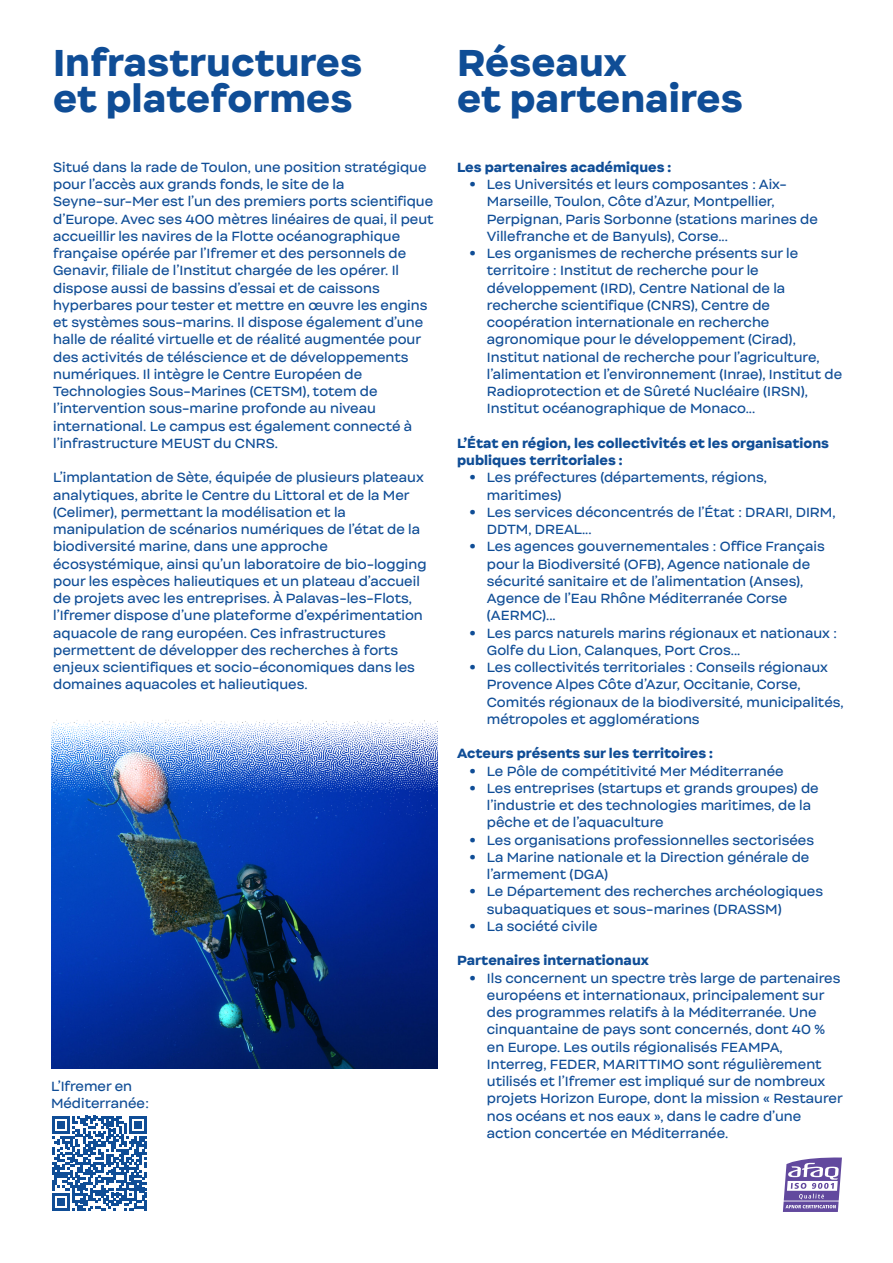
<style>
.page{position:relative;width:893px;height:1263px;background:#fff}
.page>*{position:absolute;margin:0;border:0;box-sizing:border-box;transform-origin:0 0}
.titre_partie{font:900 36px/36px "Internacional";color:#0f4d96}
.texte_labeur{font:12.75px/17.2px "Internacional";color:#0f4d96}
.texte_labeur-2{font:900 12.75px/17.2px "Internacional";color:#0f4d96}
.s1{font-weight:900}
</style>
<div class="page">
<svg style="left:52px;top:1116px;width:95px;height:95px"></svg>
<svg style="left:783px;top:1157px;width:59px;height:55px"></svg>
<img style="left:51px;top:815px;width:387px;height:254px">
<img style="left:51px;top:720px;width:387px;height:95px">
<p class="titre_partie" style="left:53px;top:44px;width:311px">Infrastructures et plateformes</p>
<p class="texte_labeur" style="left:53px;top:159px;width:375px">Situé dans la rade de Toulon, une position stratégique pour l’accès aux grands fonds, le site de la</p>
<p class="texte_labeur" style="left:53px;top:193px;width:382px">Seyne-sur-Mer est l’un des premiers ports scientifique d’Europe. Avec ses 400 mètres linéaires de quai, il peut accueillir les navires de la Flotte océanographique française opérée par l’Ifremer et des personnels de Genavir, filiale de l’Institut chargée de les opérer. Il dispose aussi de bassins d’essai et de caissons hyperbares pour tester et mettre en œuvre les engins et systèmes sous-marins. Il dispose également d’une halle de réalité virtuelle et de réalité augmentée pour des activités de téléscience et de développements numériques. Il intègre le Centre Européen de Technologies Sous-Marines (CETSM), totem de l’intervention sous-marine profonde au niveau international. Le campus est également connecté à l’infrastructure MEUST du CNRS.</p>
<p class="texte_labeur" style="left:53px;top:469px;width:375px">L’implantation de Sète, équipée de plusieurs plateaux analytiques, abrite le Centre du Littoral et de la Mer (Celimer), permettant la modélisation et la manipulation de scénarios numériques de l’état de la biodiversité marine, dans une approche écosystémique, ainsi qu’un laboratoire de bio-logging pour les espèces halieutiques et un plateau d’accueil de projets avec les entreprises. À Palavas-les-Flots, l’Ifremer dispose d’une plateforme d’expérimentation aquacole de rang européen. Ces infrastructures permettent de développer des recherches à forts enjeux scientifiques et socio-économiques dans les domaines aquacoles et halieutiques.</p>
<p class="texte_labeur" style="left:51px;top:1078px;width:99px">L’Ifremer en<br>Méditerranée:</p>
<p class="titre_partie" style="left:457px;top:44px;width:287px">Réseaux<br>et partenaires</p>
<p class="texte_labeur-2" style="left:457px;top:158px;width:216px">Les partenaires académiques :</p>
<p class="texte_labeur" style="left:487px;top:176px;width:332px;text-indent:-17px"><span class="s1">•</span> Les Universités et leurs composantes : Aix-Marseille, Toulon, Côte d’Azur, Montpellier, Perpignan, Paris Sorbonne (stations marines de Villefranche et de Banyuls), Corse...</p>
<p class="texte_labeur" style="left:487px;top:245px;width:357px;text-indent:-17px"><span class="s1">•</span> Les organismes de recherche présents sur le territoire : Institut de recherche pour le développement (IRD), Centre National de la recherche scientifique (CNRS), Centre de coopération internationale en recherche agronomique pour le développement (Cirad), Institut national de recherche pour l’agriculture, l’alimentation et l’environnement (Inrae), Institut de Radioprotection et de Sûreté Nucléaire (IRSN), Institut océanographique de Monaco...</p>
<p class="texte_labeur-2" style="left:457px;top:434px;width:374px">L’État en région, les collectivités et les organisations publiques territoriales :</p>
<p class="texte_labeur" style="left:487px;top:469px;width:282px;text-indent:-17px"><span class="s1">•</span> Les préfectures (départements, régions, maritimes)</p>
<p class="texte_labeur" style="left:487px;top:504px;width:350px;text-indent:-17px"><span class="s1">•</span> Les services déconcentrés de l’État : DRARI, DIRM,<br>DDTM, DREAL...</p>
<p class="texte_labeur" style="left:487px;top:538px;width:339px;text-indent:-17px"><span class="s1">•</span> Les agences gouvernementales : Office Français pour la Biodiversité (OFB), Agence nationale de sécurité sanitaire et de l’alimentation (Anses), Agence de l’Eau Rhône Méditerranée Corse (AERMC)...</p>
<p class="texte_labeur" style="left:487px;top:624px;width:352px;text-indent:-17px"><span class="s1">•</span> Les parcs naturels marins régionaux et nationaux :<br>Golfe du Lion, Calanques, Port Cros...</p>
<p class="texte_labeur" style="left:487px;top:659px;width:358px;text-indent:-17px"><span class="s1">•</span> Les collectivités territoriales : Conseils régionaux Provence Alpes Côte d’Azur, Occitanie, Corse, Comités régionaux de la biodiversité, municipalités, métropoles et agglomérations</p>
<p class="texte_labeur-2" style="left:457px;top:745px;width:257px">Acteurs présents sur les territoires :</p>
<p class="texte_labeur" style="left:470px;top:762px;width:315px"><span class="s1">•</span> Le Pôle de compétitivité Mer Méditerranée</p>
<p class="texte_labeur" style="left:487px;top:780px;width:333px;text-indent:-17px"><span class="s1">•</span> Les entreprises (startups et grands groupes) de l’industrie et des technologies maritimes, de la pêche et de l’aquaculture</p>
<p class="texte_labeur" style="left:470px;top:831px;width:346px"><span class="s1">•</span> Les organisations professionnelles sectorisées</p>
<p class="texte_labeur" style="left:487px;top:849px;width:324px;text-indent:-17px"><span class="s1">•</span> La Marine nationale et la Direction générale de l’armement (DGA)</p>
<p class="texte_labeur" style="left:487px;top:883px;width:338px;text-indent:-17px"><span class="s1">•</span> Le Département des recherches archéologiques subaquatiques et sous-marines (DRASSM)</p>
<p class="texte_labeur" style="left:470px;top:918px;width:129px"><span class="s1">•</span> La société civile</p>
<p class="texte_labeur-2" style="left:457px;top:952px;width:193px">Partenaires internationaux</p>
<p class="texte_labeur" style="left:487px;top:969px;width:357px;text-indent:-17px"><span class="s1">•</span> Ils concernent un spectre très large de partenaires européens et internationaux, principalement sur des programmes relatifs à la Méditerranée. Une cinquantaine de pays sont concernés, dont 40 % en Europe. Les outils régionalisés FEAMPA, Interreg, FEDER, MARITTIMO sont régulièrement utilisés et l’Ifremer est impliqué sur de nombreux projets Horizon Europe, dont la mission « Restaurer nos océans et nos eaux », dans le cadre d’une action concertée en Méditerranée.</p>
</div>
